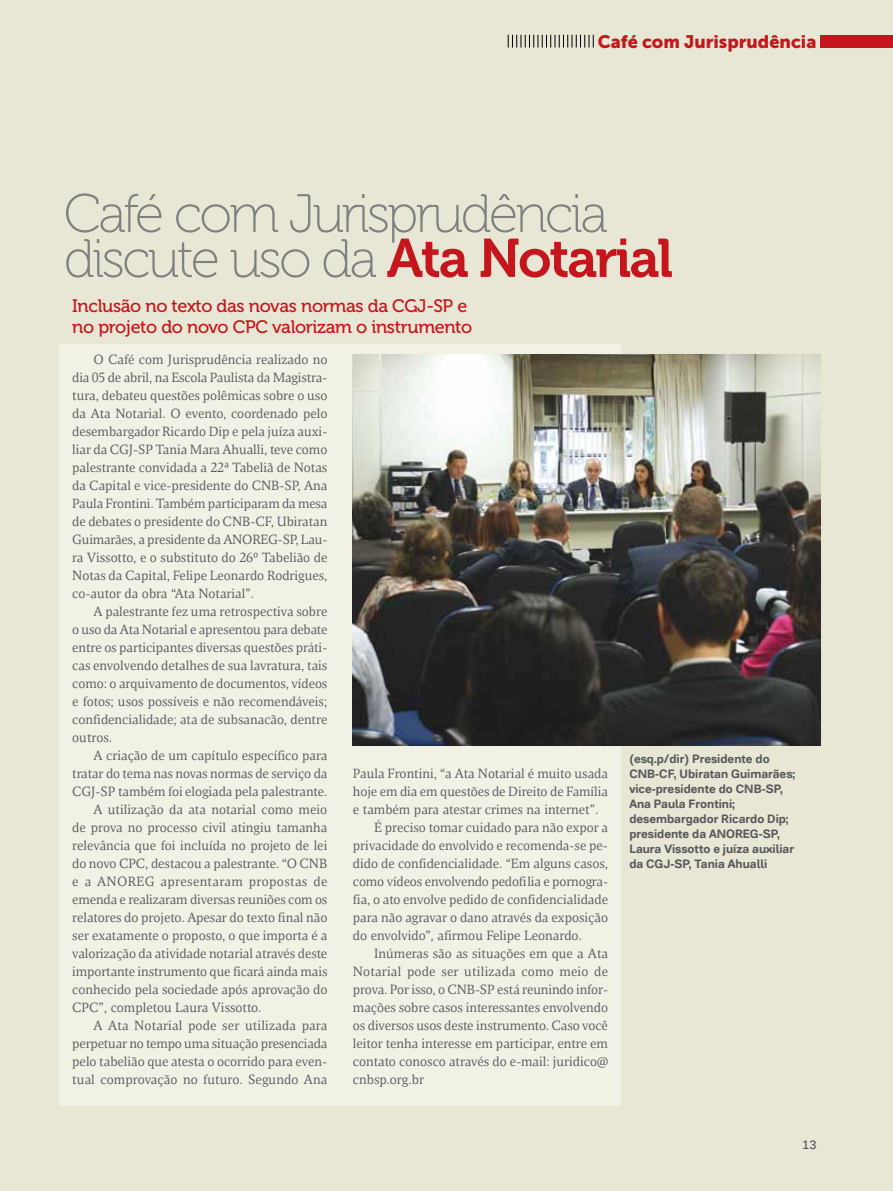
<style>
.page{position:relative;width:893px;height:1191px;background:#e8e6d4}
.page>*{position:absolute;margin:0;border:0;box-sizing:border-box;transform-origin:0 0}
.t1{font:54px/45px "Museo 100";letter-spacing:-.05em;color:#808080}
.t2{font:18px/21.6px "Museo 500";letter-spacing:-.02em;color:#c4161c}
.t3{font:18px "Museo Sans 900";color:#c4161c}
.t4{font:13.5px/18px "NII Serif";color:#58595b;text-align:justify}
.t5{font:13.5px "NII Serif";letter-spacing:.025em;color:#58595b}
.t6{font:700 12px/15px "NII Sans";color:#58595b}
.t7{font:12px "NII Sans";color:#58595b}
.s1{font-family:"Museo 700";color:#c4161c}
</style>
<div class="page">
<div style="left:60px;top:344px;width:561px;height:762px;background:#f2f1e6"></div>
<div style="left:821px;top:35px;width:72px;height:13px;background:#c4161c"></div>
<svg style="left:508px;top:35px;width:86px;height:13px"></svg>
<img style="left:353px;top:354px;width:468px;height:392px">
<h2 class="t3" style="left:598px;top:31px;width:220px">Café com Jurisprudência</h2>
<h1 class="t1" style="left:64px;top:192px;width:611px">Café com Jurisprudência discute uso da <span class="s1">Ata Notarial</span></h1>
<h2 class="t2" style="left:72px;top:295px;width:401px">Inclusão no texto das novas normas da CGJ-SP e no projeto do novo CPC valorizam o instrumento</h2>
<p class="t4" style="left:72px;top:350px;width:257px;text-indent:21px">O Café com Jurisprudência realizado no dia 05 de abril, na Escola Paulista da Magistra&shy;tura, debateu questões polêmicas sobre o uso da Ata Notarial. O evento, coordenado pelo desembargador Ricardo Dip e pela juíza auxi&shy;liar da CGJ-SP Tania Mara Ahualli, teve como palestrante convidada a 22ª Tabeliã de Notas da Capital e vice-presidente do CNB-SP, Ana Paula Frontini. Também participaram da mesa de debates o presidente do CNB-CF, Ubiratan Guimarães, a presidente da ANOREG-SP, Lau&shy;ra Vissotto, e o substituto do 26º Tabelião de Notas da Capital, Felipe Leonardo Rodrigues, co-autor da obra “Ata Notarial”.</p>
<p class="t4" style="left:72px;top:602px;width:257px;text-indent:21px">A palestrante fez uma retrospectiva sobre o uso da Ata Notarial e apresentou para debate entre os participantes diversas questões práti&shy;cas envolvendo detalhes de sua lavratura, tais como: o arquivamento de documentos, vídeos e fotos; usos possíveis e não recomendáveis; confidencialidade; ata de subsanacão, dentre outros.</p>
<p class="t4" style="left:94px;top:746px;width:235px">A criação de um capítulo específico para</p>
<p class="t4" style="left:72px;top:764px;width:257px">tratar do tema nas novas normas de serviço da</p>
<p class="t4" style="left:72px;top:782px;width:257px">CGJ-SP também foi elogiada pela palestrante.</p>
<p class="t4" style="left:94px;top:800px;width:235px">A utilização da ata notarial como meio</p>
<p class="t4" style="left:72px;top:818px;width:257px">de prova no processo civil atingiu tamanha</p>
<p class="t4" style="left:72px;top:836px;width:257px">relevância que foi incluída no projeto de lei</p>
<p class="t4" style="left:72px;top:854px;width:256px">do novo CPC, destacou a palestrante. “O CNB</p>
<p class="t5" style="left:72px;top:874px;width:257px">e a ANOREG apresentaram propostas de</p>
<p class="t4" style="left:72px;top:890px;width:257px">emenda e realizaram diversas reuniões com os</p>
<p class="t4" style="left:72px;top:908px;width:257px">relatores do projeto. Apesar do texto final não</p>
<p class="t4" style="left:72px;top:926px;width:257px">ser exatamente o proposto, o que importa é a</p>
<p class="t4" style="left:72px;top:944px;width:257px">valorização da atividade notarial através deste</p>
<p class="t4" style="left:72px;top:962px;width:257px">importante instrumento que ficará ainda mais</p>
<p class="t4" style="left:72px;top:980px;width:257px">conhecido pela sociedade após aprovação do</p>
<p class="t4" style="left:72px;top:998px;width:191px">CPC”, completou Laura Vissotto.</p>
<p class="t4" style="left:94px;top:1016px;width:235px">A Ata Notarial pode ser utilizada para</p>
<p class="t4" style="left:72px;top:1034px;width:257px">perpetuar no tempo uma situação presenciada</p>
<p class="t4" style="left:72px;top:1052px;width:257px">pelo tabelião que atesta o ocorrido para even-</p>
<p class="t4" style="left:72px;top:1070px;width:257px">tual comprovação no futuro. Segundo Ana</p>
<p class="t4" style="left:353px;top:764px;width:257px">Paula Frontini, “a Ata Notarial é muito usada</p>
<p class="t4" style="left:353px;top:782px;width:257px">hoje em dia em questões de Direito de Família</p>
<p class="t4" style="left:353px;top:800px;width:247px">e também para atestar crimes na internet”.</p>
<p class="t4" style="left:374px;top:818px;width:235px">É preciso tomar cuidado para não expor a</p>
<p class="t4" style="left:353px;top:836px;width:257px">privacidade do envolvido e recomenda-se pe-</p>
<p class="t4" style="left:353px;top:854px;width:257px">dido de confidencialidade. “Em alguns casos,</p>
<p class="t4" style="left:353px;top:872px;width:257px">como vídeos envolvendo pedofilia e pornogra-</p>
<p class="t4" style="left:353px;top:890px;width:257px">fia, o ato envolve pedido de confidencialidade</p>
<p class="t4" style="left:353px;top:908px;width:257px">para não agravar o dano através da exposição</p>
<p class="t4" style="left:353px;top:926px;width:230px">do envolvido”, afirmou Felipe Leonardo.</p>
<p class="t4" style="left:374px;top:944px;width:235px">Inúmeras são as situações em que a Ata</p>
<p class="t4" style="left:353px;top:962px;width:257px">Notarial pode ser utilizada como meio de</p>
<p class="t4" style="left:353px;top:980px;width:257px">prova. Por isso, o CNB-SP está reunindo infor-</p>
<p class="t4" style="left:353px;top:998px;width:257px">mações sobre casos interessantes envolvendo</p>
<p class="t4" style="left:353px;top:1016px;width:257px">os diversos usos deste instrumento. Caso você</p>
<p class="t4" style="left:353px;top:1034px;width:257px">leitor tenha interesse em participar, entre em</p>
<p class="t4" style="left:353px;top:1052px;width:257px">contato conosco através do e-mail: juridico@</p>
<p class="t4" style="left:353px;top:1070px;width:73px">cnbsp.org.br</p>
<p class="t6" style="left:629px;top:751px;width:167px">(esq.p/dir) Presidente do<br>CNB-CF, Ubiratan Guimarães; vice-presidente do CNB-SP,<br>Ana Paula Frontini; desembargador Ricardo Dip; presidente da ANOREG-SP,<br>Laura Vissotto e juíza auxiliar da CGJ-SP, Tania Ahualli</p>
<p class="t7" style="left:802px;top:1136px;width:15px">13</p>
</div>
